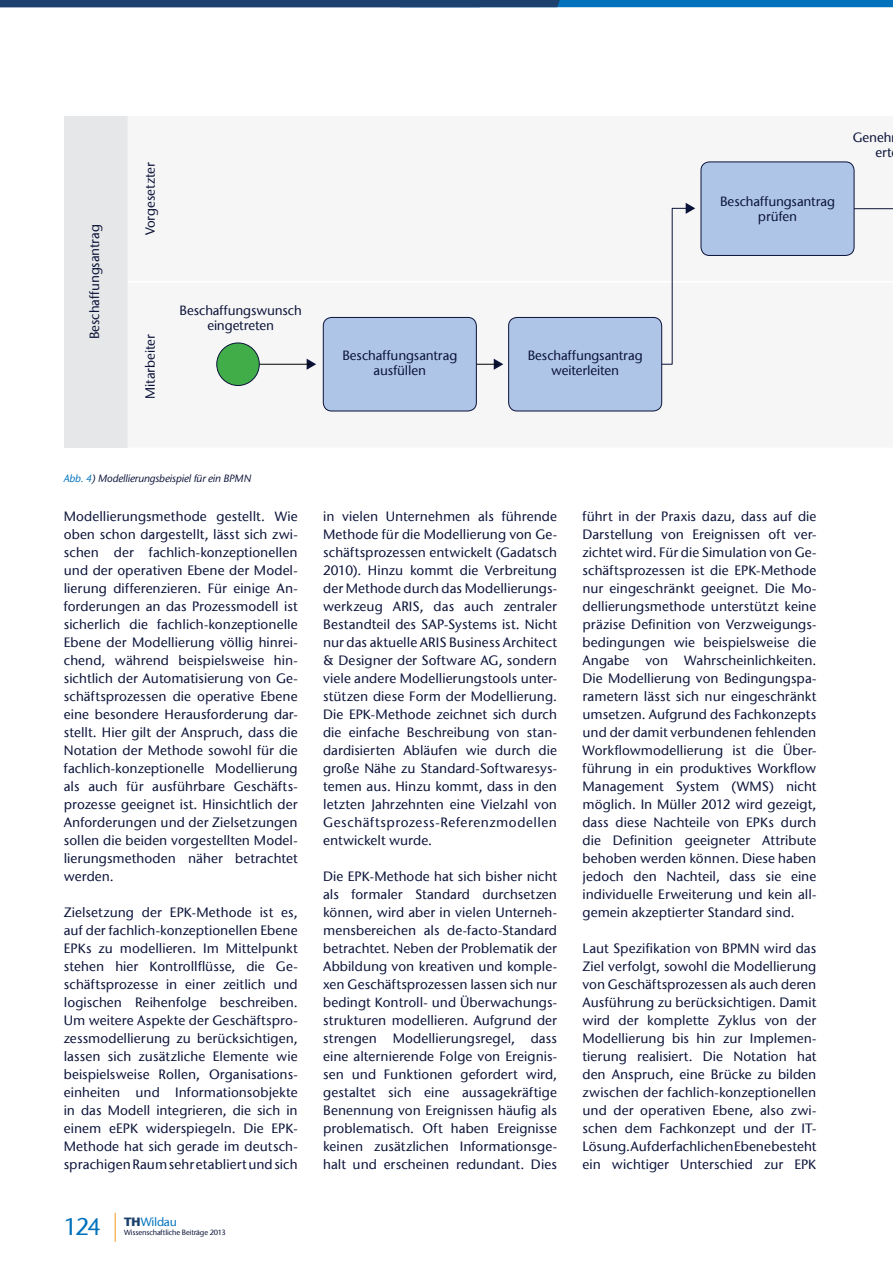
<style>
.page{position:relative;width:893px;height:1263px;background:#fff}
.page>*{position:absolute;margin:0;border:0;box-sizing:border-box;transform-origin:0 0}
.t1{font:500 13.5px/18px "ITC Stone Sans Com";letter-spacing:.005em;color:#0b1339;text-align:justify}
.t2{font:500 13.35px/15px "ITC Stone Sans Com";letter-spacing:-.005em;color:#0b1339;text-align:center}
.t3{font:500 12px "ITC Stone Sans Com";letter-spacing:-.02em;color:#0072bc}
.t4{font:italic 500 10.5px "ITC Stone Sans Com";letter-spacing:-.02em;color:#0b1339}
.t5{font:500 7.5px "ITC Stone Sans Com";letter-spacing:-.02em;color:#0b1339}
.s1{color:#0072bc}
.s2{font-size:24px}
.s3{font-weight:700;color:#1c416e}
</style>
<div class="page">
<svg style="left:115px;top:1213px;width:1px;height:29px"></svg>
<svg style="left:0;top:0;width:893px;height:7px;background:#11538b"></svg>
<div style="left:64px;top:116px;width:64px;height:332px;background:#e6e7e8"></div>
<div style="left:216px;top:161px;width:677px;height:251px;background:#f6f6f6"></div>
<hr style="left:128px;top:281px;width:765px;height:1px;background:#fff">
<div style="left:620px;top:203px;width:75px;height:162px;background:#f6f6f6"></div>
<svg style="left:477px;top:359px;width:26px;height:11px"></svg>
<div style="left:509px;top:317px;width:153px;height:94px;background:#aec5e7;border-radius:9px"></div>
<div style="left:508px;top:317px;width:154px;height:94px;border:1px solid #0b1339;border-radius:9px"></div>
<div style="left:323px;top:317px;width:153px;height:94px;background:#aec5e7;border-radius:9px"></div>
<div style="left:323px;top:317px;width:154px;height:94px;border:1px solid #0b1339;border-radius:9px"></div>
<svg style="left:307px;top:359px;width:9px;height:11px"></svg>
<hr style="left:255px;top:364px;width:56px;height:1px;background:#000">
<div style="left:217px;top:343px;width:42px;height:42px;background:#41ad49;border-radius:50%"></div>
<div style="left:216px;top:343px;width:44px;height:43px;border:1px solid #0b1339;border-radius:50%"></div>
<hr style="left:853px;top:208px;width:40px;height:1px;background:#0b1339">
<div style="left:701px;top:162px;width:153px;height:93px;background:#aec5e7;border-radius:9px"></div>
<div style="left:701px;top:162px;width:153px;height:94px;border:1px solid #0b1339;border-radius:9px"></div>
<p class="t2" style="left:87px;top:339px;width:116px;rotate:-90deg">Beschaffungsantrag</p>
<p class="t2" style="left:143px;top:235px;width:75px;rotate:-90deg">Vorgesetzter</p>
<p class="t2" style="left:143px;top:399px;width:66px;rotate:-90deg">Mitarbeiter</p>
<p class="t2" style="left:179px;top:303px;width:124px">Beschaffungswunsch eingetreten</p>
<p class="t2" style="left:342px;top:348px;width:116px">Beschaffungsantrag ausfüllen</p>
<p class="t2" style="left:528px;top:348px;width:116px">Beschaffungsantrag weiterleiten</p>
<p class="t2" style="left:720px;top:194px;width:116px">Beschaffungsantrag prüfen</p>
<p class="t2" style="left:853px;top:130px;width:40px;text-align:right">Geneh ert</p>
<p class="t4" style="left:64px;top:471px;width:189px"><span class="s1">Abb. 4</span>) Modellierungsbeispiel für ein BPMN</p>
<p class="t1" style="left:64px;top:508px;width:236px">Modellierungsmethode gestellt. Wie oben schon dargestellt, lässt sich zwi&shy;schen der fachlich-konzeptionellen und der operativen Ebene der Model&shy;lierung differenzieren. Für einige An&shy;forderungen an das Prozessmodell ist sicherlich die fachlich-konzeptionelle Ebene der Modellierung völlig hinrei&shy;chend, während beispielsweise hin&shy;sichtlich der Automatisierung von Ge&shy;schäftsprozessen die operative Ebene eine besondere Herausforderung dar&shy;stellt. H ier gilt der Anspruch, dass die Notation der Methode sowohl für die fachlich-konzeptionelle Modellierung als auch für ausführbare Geschäfts&shy;prozesse geeignet ist. H insichtlich der Anforderungen und der Zielsetzungen sollen die beiden vorgestellten Model&shy;lierungsmethoden näher betrachtet werden.</p>
<p class="t1" style="left:64px;top:903px;width:235px">Zielsetzung der EPK-Methode ist es, auf der fachlich-konzeptionellen Ebene EPKs zu modellieren. I m Mittelpunkt stehen hier Kontrollflüsse, die Ge&shy;schäftsprozesse in einer zeitlich und logischen Reihenfolge beschreiben.<br>Um weitere Aspekte der Geschäftspro&shy;zessmodellierung zu berücksichtigen, lassen sich zusätzliche Elemente wie beispielsweise Rollen, Organisations&shy;einheiten und I nformationsobjekte in das Modell integrieren, die sich in einem eEPK widerspiegeln. Die EPK-Methode hat sich gerade im deutsch&shy;sprachigen Raum sehr etabliert und sich</p>
<p class="t3" style="left:64px;top:1215px;width:115px"><span class="s2">124</span> <span class="s3">TH</span>Wildau</p>
<p class="t5" style="left:124px;top:1228px;width:103px">Wissenschaftliche Beiträge 2013</p>
<p class="t1" style="left:323px;top:507px;width:235px">in vielen Unternehmen als führende Methode für die Modellierung von Ge&shy;schäftsprozessen entwickelt (Gadatsch 2010). H inzu kommt die Verbreitung der Methode durch das Modellierungs&shy;werkzeug ARIS</p>
<p class="t1" style="left:323px;top:597px;width:236px;text-indent:97px">, das auch zentraler Bestandteil des SAP-Systems ist. Nicht nur das aktuelle ARIS</p>
<p class="t1" style="left:323px;top:633px;width:235px;text-indent:126px">Business Architect &amp; Designer der Software AG, sondern viele andere Modellierungstools unter&shy;stützen diese Form der Modellierung.<br>Die EPK-Methode zeichnet sich durch die einfache Beschreibung von stan&shy;dardisierten Abläufen wie durch die große Nähe zu Standard-Softwaresys&shy;temen aus. Hinzu kommt, dass in den letzten Jahrzehnten eine Vielzahl von Geschäftsprozess-Referenzmodellen entwickelt wurde.</p>
<p class="t1" style="left:323px;top:867px;width:236px">Die EPK-Methode hat sich bisher nicht als formaler Standard durchsetzen können, wird aber in vielen Unterneh&shy;mensbereichen als de-facto-Standard betrachtet. Neben der Problematik der Abbildung von kreativen und komple&shy;xen Geschäftsprozessen lassen sich nur bedingt Kontroll- und Überwachungs&shy;strukturen modellieren. Aufgrund der strengen Modellierungsregel, dass eine alternierende Folge von Ereignis&shy;sen und Funktionen gefordert wird, gestaltet sich eine aussagekräftige Benennung von Ereignissen häufig als problematisch. Oft haben Ereignisse keinen zusätzlichen I nformationsge&shy;halt und erscheinen redundant. Dies</p>
<p class="t1" style="left:582px;top:507px;width:235px">führt in der Praxis dazu, dass auf die Darstellung von Ereignissen oft ver&shy;zichtet wird. Für die Simulation von Ge&shy;schäftsprozessen ist die EPK-Methode nur eingeschränkt geeignet. Die Mo&shy;dellierungsmethode unterstützt keine präzise Definition von Verzweigungs&shy;bedingungen wie beispielsweise die Angabe von Wahrscheinlichkeiten.<br>Die Modellierung von Bedingungspa&shy;rametern lässt sich nur eingeschränkt umsetzen. Aufgrund des Fachkonzepts und der damit verbundenen fehlenden Workflowmodellierung ist die Über&shy;führung in ein produktives Workflow Management System (WMS) nicht möglich. I n Müller 2012 wird gezeigt, dass diese Nachteile von EPKs durch die Definition geeigneter Attribute behoben werden können. Diese haben jedoch den Nachteil, dass sie eine individuelle Erweiterung und kein all&shy;gemein akzeptierter Standard sind.</p>
<p class="t1" style="left:582px;top:939px;width:236px">Laut Spezifikation von BPMN wird das Ziel verfolgt, sowohl die Modellierung von Geschäftsprozessen als auch deren Ausführung zu berücksichtigen. Damit wird der komplette Zyklus von der Modellierung bis hin zur I mplemen&shy;tierung realisiert. Die Notation hat den Anspruch, eine Brücke zu bilden zwischen der fachlich-konzeptionellen und der operativen Ebene, also zwi&shy;schen dem Fachkonzept und der IT-Lösung. Auf der fachlichen Ebene besteht ein wichtiger Unterschied zur EPK</p>
</div>
